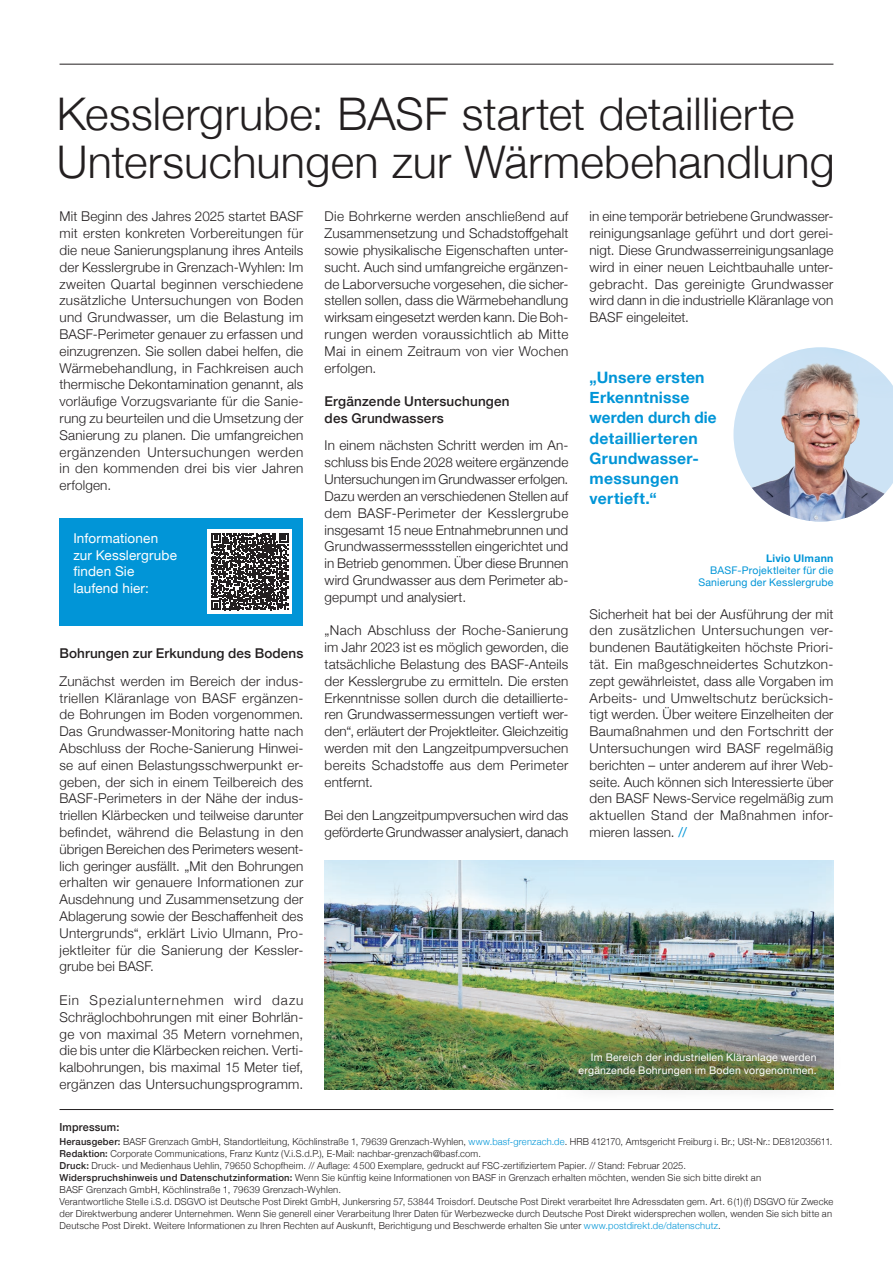
<style>
.page{position:relative;width:893px;height:1263px;background:#fff}
.page>*{position:absolute;margin:0;border:0;box-sizing:border-box;transform-origin:0 0}
.Headline{font:300 45px/48px "Helvetica Neue";letter-spacing:.005em;color:#231f20}
.Zitat{font:700 15.75px/20.2px "Helvetica Neue";letter-spacing:.015em;color:#0195d7}
.Copy_9{font:300 13.5px/16.8px "Helvetica Neue";letter-spacing:.015em;color:#231f20;text-align:justify}
.Copy_9-2{font:500 13.5px/16.8px "Helvetica Neue";letter-spacing:.01em;color:#231f20}
.Copy_9-3{font:13.5px/16.8px "Helvetica Neue";letter-spacing:.01em;color:#fff}
.Impressum{font:500 11.1px "Helvetica Neue";letter-spacing:.015em;color:#231f20}
.Copy_9-4{font:10.5px/12.8px "Helvetica Neue";letter-spacing:.02em;color:#fff;text-align:right}
.Copy_9-5{font:10.5px/12px "Helvetica Neue";letter-spacing:.02em;color:#0195d7;text-align:right}
.Copy_9-6{font:700 10.5px "Helvetica Neue";letter-spacing:.025em;color:#0195d7}
.Impressum-2{font:300 9.6px/12px "Helvetica Neue";letter-spacing:.02em;color:#231f20}
.s1{font-weight:400;color:#0195d7}
.s2{font-weight:500}
.s3{color:#0195d7}
</style>
<div class="page">
<div style="left:60px;top:518px;width:243px;height:107px;background:#0195d7"></div>
<hr style="left:60px;top:1109px;width:773px;height:1px;background:#231f20">
<hr style="left:60px;top:64px;width:773px;height:1px;background:#231f20">
<img style="left:325px;top:861px;width:508px;height:228px">
<img style="left:554px;top:1027px;width:280px;height:64px">
<div style="left:207px;top:529px;width:85px;height:85px;background:#fff"></div>
<svg style="left:211px;top:533px;width:77px;height:77px"></svg>
<img style="left:733px;top:347px;width:160px;height:175px">
<p class="Headline" style="left:57px;top:87px;width:780px">Kesslergrube: BASF startet detaillierte<br>Untersuchungen zur Wärmebehandlung</p>
<p class="Copy_9" style="left:60px;top:207px;width:245px">Mit Beginn des Jahres 2025 startet BASF mit ersten konkreten Vorbereitungen für die neue Sanierungsplanung ihres Anteils der Kesslergrube in Grenzach-Wyhlen: Im zweiten Quartal beginnen verschiedene zusätzliche Untersuchungen von Boden und Grundwasser, um die Belastung im BASF-Perimeter genauer zu erfassen und einzugrenzen. Sie sollen dabei helfen, die Wärmebehandlung, in Fachkreisen auch thermische Dekontamination genannt, als vorläufige Vorzugsvariante für die Sanie&shy;rung zu beurteilen und die Umsetzung der Sanierung zu planen. Die umfangreichen ergänzenden Untersuchungen werden in den kommenden drei bis vier Jahren erfolgen.</p>
<p class="Copy_9" style="left:325px;top:207px;width:245px">Die Bohrkerne werden anschließend auf Zusammensetzung und Schadstoffgehalt sowie physikalische Eigenschaften unter&shy;sucht. Auch sind umfangreiche ergänzen&shy;de Laborversuche vorgesehen, die sicher&shy;stellen sollen, dass die Wärmebehandlung wirksam eingesetzt werden kann. Die Boh&shy;rungen werden voraussichtlich ab Mitte Mai in einem Zeitraum von vier Wochen erfolgen.</p>
<p class="Copy_9-2" style="left:325px;top:392px;width:187px">Ergänzende Untersuchungen des Grundwassers</p>
<p class="Copy_9" style="left:325px;top:436px;width:245px">In einem nächsten Schritt werden im An&shy;schluss bis Ende 2028 weitere ergänzende Untersuchungen im Grundwasser erfolgen.<br>Dazu werden an verschiedenen Stellen auf dem BASF-Perimeter der Kesslergrube insgesamt 15 neue Entnahmebrunnen und Grundwassermessstellen eingerichtet und in Betrieb genommen. Über diese Brunnen wird Grundwasser aus dem Perimeter ab&shy;gepumpt und analysiert.</p>
<p class="Copy_9" style="left:325px;top:621px;width:245px">„Nach Abschluss der Roche-Sanierung im Jahr 2023 ist es möglich geworden, die tatsächliche Belastung des BASF-Anteils der Kesslergrube zu ermitteln. Die ersten Erkenntnisse sollen durch die detaillierte&shy;ren Grundwassermessungen vertieft wer&shy;den“, erläutert der Projektleiter. Gleichzeitig werden mit den Langzeitpumpversuchen bereits Schadstoffe aus dem Perimeter entfernt.</p>
<p class="Copy_9" style="left:325px;top:806px;width:245px">Bei den Langzeitpumpversuchen wird das geförderte Grundwasser analysiert, danach</p>
<p class="Copy_9-3" style="left:73px;top:530px;width:105px">Informationen zur Kesslergrube finden Sie laufend hier:</p>
<p class="Copy_9-2" style="left:60px;top:644px;width:245px">Bohrungen zur Erkundung des Bodens</p>
<p class="Copy_9" style="left:60px;top:672px;width:245px;text-align:left">Zunächst werden im Bereich der indus&shy;triellen Kläranlage von BASF ergänzen&shy;de Bohrungen im Boden vorgenommen.<br>Das Grundwasser-Monitoring hatte nach Abschluss der Roche-Sanierung Hinwei&shy;se auf einen Belastungsschwerpunkt er&shy;geben, der sich in einem Teilbereich des BASF-Perimeters in der Nähe der indus&shy;triellen Klärbecken und teilweise darunter befindet, während die Belastung in den übrigen Bereichen des Perimeters wesent&shy;lich geringer ausfällt. „Mit den Bohrungen erhalten wir genauere Informationen zur Ausdehnung und Zusammensetzung der Ablagerung sowie der Beschaffenheit des Untergrunds“, erklärt Livio Ulmann, Pro&shy;jektleiter für die Sanierung der Kessler&shy;grube bei BASF.</p>
<p class="Copy_9" style="left:60px;top:991px;width:245px">Ein Spezialunternehmen wird dazu Schräglochbohrungen mit einer Bohrlän&shy;ge von maximal 35 Metern vornehmen, die bis unter die Klärbecken reichen. Verti&shy;kalbohrungen, bis maximal 15 Meter tief, ergänzen das Untersuchungsprogramm.</p>
<p class="Copy_9" style="left:590px;top:207px;width:245px">in eine temporär betriebene Grundwasser&shy;reinigungsanlage geführt und dort gerei&shy;nigt. Diese Grundwasserreinigungsanlage wird in einer neuen Leichtbauhalle unter&shy;gebracht. Das gereinigte Grundwasser wird dann in die industrielle Kläranlage von BASF eingeleitet.</p>
<p class="Zitat" style="left:590px;top:367px;width:128px">„Unsere ersten<br>Erkenntnisse werden durch die detaillierteren<br>Grundwasser&shy;messungen vertieft.“</p>
<p class="Copy_9-6" style="left:766px;top:550px;width:69px">Livio Ulmann</p>
<p class="Copy_9-5" style="left:698px;top:565px;width:137px">BASF-Projektleiter für die<br>Sanierung der Kesslergrube</p>
<p class="Copy_9" style="left:590px;top:604px;width:245px;text-align:left">Sicherheit hat bei der Ausführung der mit den zusätzlichen Untersuchungen ver&shy;bundenen Bautätigkeiten höchste Priori&shy;tät. Ein maßgeschneidertes Schutzkon&shy;zept gewährleistet, dass alle Vorgaben im Arbeits- und Umweltschutz berücksich&shy;tigt werden. Über weitere Einzelheiten der Baumaßnahmen und den Fortschritt der Untersuchungen wird BASF regelmäßig berichten – unter anderem auf ihrer Web&shy;seite. Auch können sich Interessierte über den BASF News-Service regelmäßig zum aktuellen Stand der Maßnahmen infor&shy;mieren lassen. <span class="s1">//</span></p>
<p class="Copy_9-4" style="left:578px;top:1052px;width:240px">Im Bereich der industriellen Kläranlage werden ergänzende Bohrungen im Boden vorgenommen.</p>
<p class="Impressum" style="left:60px;top:1118px;width:61px">Impressum:</p>
<p class="Impressum-2" style="left:60px;top:1134px;width:775px"><span class="s2">Herausgeber:</span> BASF Grenzach GmbH, Standortleitung, Köchlinstraße 1, 79639 Grenzach-Wyhlen, <span class="s3">www.basf-grenzach.de</span>. HRB 412170, Amtsgericht Freiburg i. Br.; USt-Nr.: DE812035611.<br><span class="s2">Redaktion:</span> Corporate Communications, Franz Kuntz (V.i.S.d.P.), E-Mail: nachbar-grenzach@basf.com.<br><span class="s2">Druck:</span> Druck- und Medienhaus Uehlin, 79650 Schopfheim. // Auflage: 4500 Exemplare, gedruckt auf FSC-zertifiziertem Papier. // Stand: Februar 2025.<br><span class="s2">Widerspruchshinweis und Datenschutzinformation:</span> Wenn Sie künftig keine Informationen von BASF in Grenzach erhalten möchten, wenden Sie sich bitte direkt an<br>BASF Grenzach GmbH, Köchlinstraße 1, 79639 Grenzach-Wyhlen.<br>Verantwortliche Stelle i.S.d. DSGVO ist Deutsche Post Direkt GmbH, Junkersring 57, 53844 Troisdorf. Deutsche Post Direkt verarbeitet Ihre Adressdaten gem. Art. 6(1)(f) DSGVO für Zwecke der Direktwerbung anderer Unternehmen. Wenn Sie generell einer Verarbeitung Ihrer Daten für Werbezwecke durch Deutsche Post Direkt widersprechen wollen, wenden Sie sich bitte an Deutsche Post Direkt. Weitere Informationen zu Ihren Rechten auf Auskunft, Berichtigung und Beschwerde erhalten Sie unter <span class="s3">www.postdirekt.de/datenschutz</span>.</p>
</div>
